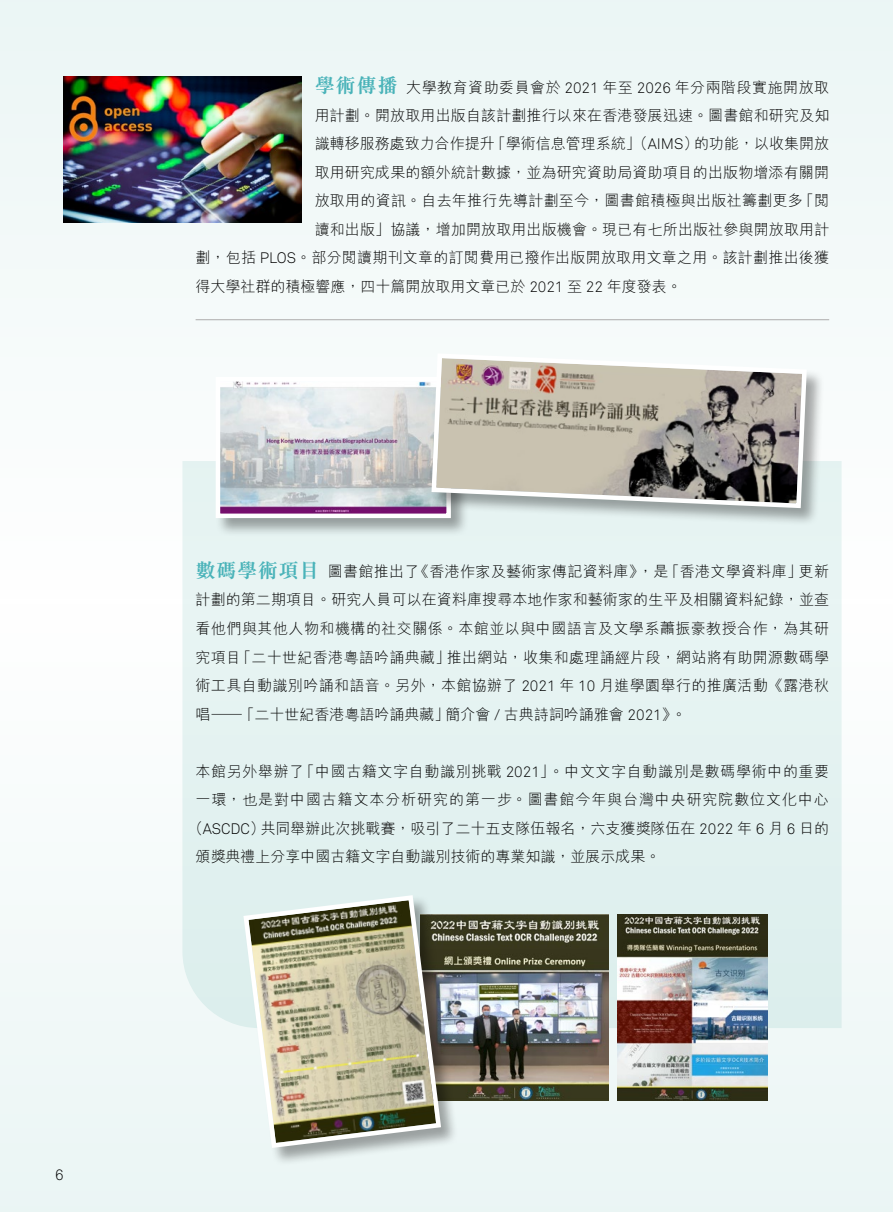
<style>
.page{position:relative;width:893px;height:1212px;background:#f2f9f8}
.page>*{position:absolute;margin:0;border:0;box-sizing:border-box;transform-origin:0 0}
.t1{font:300 15px/28.3px "M Hei HK";letter-spacing:.01em;color:#000;text-align:justify}
.t2{font:300 15px "M Hei HK";letter-spacing:.04em;color:#000}
.t3{font:300 15px "M Hei HK";letter-spacing:.06em;color:#000}
.t4{font:300 15px "M Hei HK";letter-spacing:.035em;color:#000}
.t5{font:300 15px "Akkurat";color:#000}
.s1{font-family:"M Sung HK";font-weight:700;font-size:20.25px;color:#4ab3b9}
.s2{font-family:"Akkurat"}
</style>
<div class="page">
<div style="left:182px;top:461px;width:660px;height:567px;background:#e5f3f1"></div>
<img style="left:64px;top:77px;width:238px;height:146px">
<hr style="left:196px;top:319px;width:633px;height:1px;background:#b4b4b4">
<img style="left:459px;top:914px;width:149px;height:186px">
<img style="left:617px;top:914px;width:150px;height:186px">
<div style="left:216px;top:376px;width:253px;height:161px;background:#000;opacity:.35"></div>
<svg style="left:213px;top:376px;width:218px;height:144px"></svg>
<div style="left:243px;top:895px;width:216px;height:271px;background:#000;opacity:.35"></div>
<img style="left:241px;top:893px;width:203px;height:257px">
<div style="left:431px;top:353px;width:394px;height:173px;background:#000;opacity:.35"></div>
<svg style="left:429px;top:353px;width:380px;height:157px;background:#b0aba2"></svg>
<p class="t5" style="left:55px;top:1166px;width:10px">6</p>
<p class="t4" style="left:315px;top:79px;width:516px"><span class="s1">學術傳播</span>大學教育資助委員會於 <span class="s2">2021</span> 年至 <span class="s2">2026</span> 年分兩階段實施開放取</p>
<p class="t1" style="left:315px;top:101px;width:516px">用計劃。開放取用出版自該計劃推行以來在香港發展迅速。圖書館和研究及知</p>
<p class="t1" style="left:315px;top:129px;width:516px">識轉移服務處致力合作提升「學術信息管理系統」（<span class="s2">AIMS</span>）的功能，以收集開放</p>
<p class="t1" style="left:315px;top:158px;width:516px">取用研究成果的額外統計數據，並為研究資助局資助項目的出版物增添有關開</p>
<p class="t1" style="left:315px;top:186px;width:516px">放取用的資訊。自去年推行先導計劃至今，圖書館積極與出版社籌劃更多「閱</p>
<p class="t1" style="left:315px;top:215px;width:516px">讀和出版」協議，增加開放取用出版機會。現已有七所出版社參與開放取用計</p>
<p class="t1" style="left:196px;top:243px;width:635px">劃，包括 <span class="s2">PLOS</span>。部分閱讀期刊文章的訂閱費用已撥作出版開放取用文章之用。該計劃推出後獲</p>
<p class="t1" style="left:196px;top:272px;width:488px">得大學社群的積極響應，四十篇開放取用文章已於 <span class="s2">2021</span> 至 <span class="s2">22</span> 年度發表。</p>
<p class="t1" style="left:196px;top:557px;width:635px"><span class="s1">數碼學術項目</span>圖書館推出了《香港作家及藝術家傳記資料庫》，是「香港文學資料庫」更新計劃的第二期項目。研究人員可以在資料庫搜尋本地作家和藝術家的生平及相關資料紀錄，並查看他們與其他人物和機構的社交關係。本館並以與中國語言及文學系蕭振豪教授合作，為其研究項目「二十世紀香港粵語吟誦典藏」推出網站，收集和處理誦經片段，網站將有助開源數碼學術工具自動識別吟誦和語音。另外，本館協辦了 <span class="s2">2021</span> 年 <span class="s2">10</span> 月進學園舉行的推廣活動《露港秋唱—「二十世紀香港粵語吟誦典藏」簡介會 <span class="s2">/</span> 古典詩詞吟誦雅會 <span class="s2">2021</span>》。</p>
<p class="t2" style="left:196px;top:763px;width:635px">本館另外舉辦了「中國古籍文字自動識別挑戰 <span class="s2">2021</span>」。中文文字自動識別是數碼學術中的重要</p>
<p class="t3" style="left:196px;top:792px;width:635px">一環，也是對中國古籍文本分析研究的第一步。圖書館今年與台灣中央研究院數位文化中心</p>
<p class="t1" style="left:188px;top:814px;width:643px">（<span class="s2">ASCDC</span>）共同舉辦此次挑戰賽，吸引了二十五支隊伍報名，六支獲獎隊伍在 <span class="s2">2022</span> 年 <span class="s2">6</span> 月 <span class="s2">6</span> 日的</p>
<p class="t1" style="left:196px;top:842px;width:466px">頒獎典禮上分享中國古籍文字自動識別技術的專業知識，並展示成果。</p>
</div>
